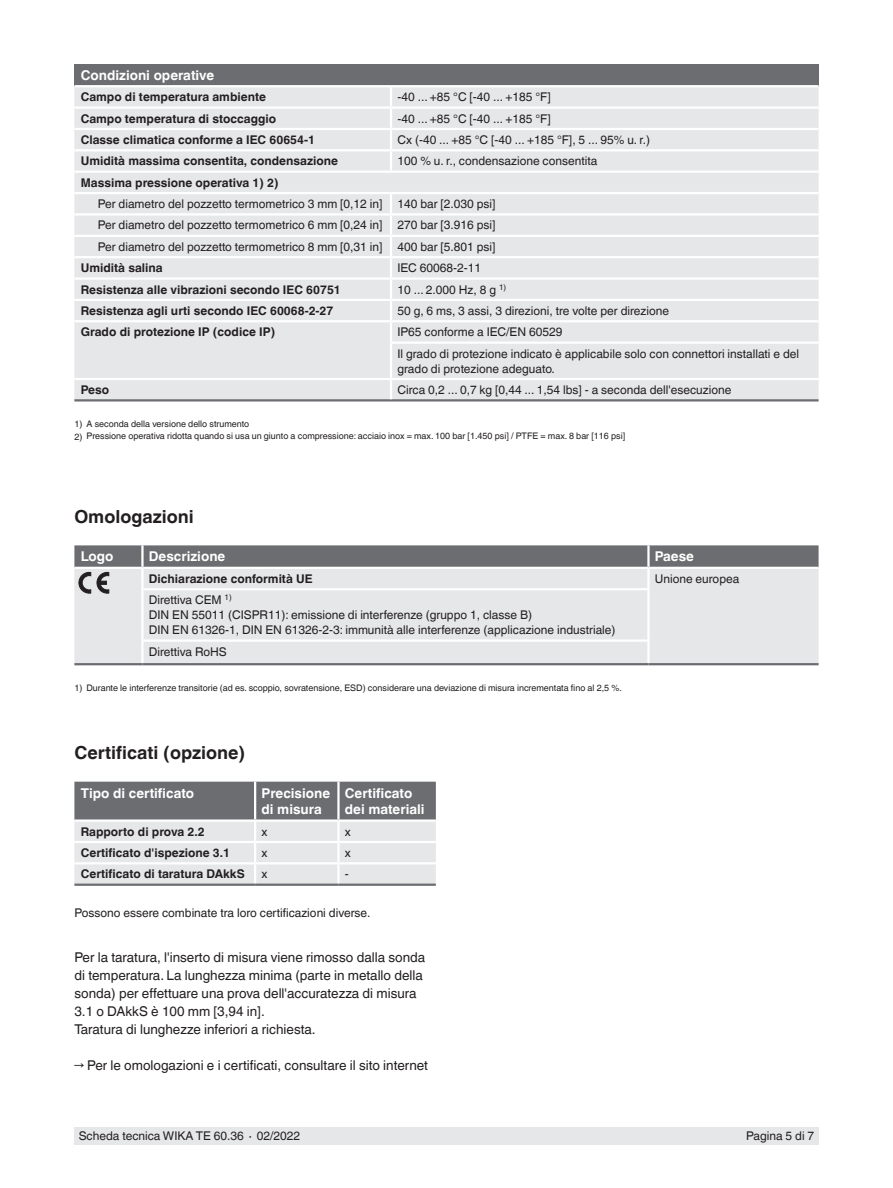
<style>
.page{position:relative;width:893px;height:1188px;background:#fff}
.page>*{position:absolute;margin:0;border:0;box-sizing:border-box;transform-origin:0 0}
.t1{font:700 18px "Helvetica World";color:#231f20}
.t2{font:13.5px/18px "Helvetica World";color:#231f20}
.t3{font:700 13.5px/16.5px "Helvetica World";color:#fff}
.t4{font:12px/21.3px "Helvetica World";color:#231f20}
.t5{font:700 12px "Helvetica World";color:#231f20}
.t6{font:9px "Helvetica World";color:#231f20}
</style>
<div class="page">
<div style="left:74px;top:1128px;width:745px;height:17px;background:#e6e7e9"></div>
<div style="left:74px;top:593px;width:745px;height:70px;background:#e6e7e9"></div>
<hr style="left:74px;top:663px;width:68px;height:2px;background:#6c6d70">
<hr style="left:648px;top:663px;width:171px;height:2px;background:#6c6d70">
<hr style="left:141px;top:639px;width:509px;height:3px;background:#fff">
<hr style="left:141px;top:590px;width:3px;height:49px;background:#fff">
<hr style="left:141px;top:642px;width:3px;height:21px;background:#fff">
<hr style="left:647px;top:590px;width:3px;height:49px;background:#fff">
<hr style="left:647px;top:642px;width:3px;height:21px;background:#fff">
<hr style="left:142px;top:663px;width:506px;height:2px;background:#6c6d70">
<svg style="left:74px;top:782px;width:362px;height:102px;background:#b7b8bb"></svg>
<hr style="left:338px;top:841px;width:98px;height:2px;background:#fff">
<hr style="left:337px;top:843px;width:3px;height:19px;background:#fff">
<hr style="left:74px;top:862px;width:181px;height:2px;background:#fff">
<hr style="left:255px;top:862px;width:83px;height:2px;background:#fff">
<hr style="left:254px;top:864px;width:2px;height:20px;background:#fff">
<hr style="left:338px;top:862px;width:98px;height:2px;background:#fff">
<hr style="left:337px;top:864px;width:3px;height:20px;background:#fff">
<hr style="left:74px;top:819px;width:181px;height:3px;background:#fff">
<hr style="left:255px;top:819px;width:83px;height:3px;background:#fff">
<hr style="left:338px;top:819px;width:98px;height:3px;background:#fff">
<hr style="left:74px;top:884px;width:181px;height:2px;background:#6c6d70">
<hr style="left:255px;top:884px;width:83px;height:2px;background:#6c6d70">
<hr style="left:338px;top:884px;width:98px;height:2px;background:#6c6d70">
<svg style="left:74px;top:545px;width:745px;height:48px;background:#b1b1b4"></svg>
<div style="left:74px;top:64px;width:745px;height:22px;background:#6c6d70"></div>
<div style="left:74px;top:87px;width:745px;height:312px;background:#e6e7e9"></div>
<hr style="left:74px;top:85px;width:317px;height:2px;background:#fff">
<hr style="left:391px;top:85px;width:428px;height:2px;background:#fff">
<hr style="left:74px;top:399px;width:317px;height:3px;background:#6c6d70">
<hr style="left:391px;top:399px;width:428px;height:3px;background:#6c6d70">
<hr style="left:391px;top:106px;width:428px;height:3px;background:#fff">
<hr style="left:74px;top:378px;width:317px;height:2px;background:#fff">
<hr style="left:391px;top:378px;width:428px;height:2px;background:#fff">
<hr style="left:74px;top:128px;width:317px;height:2px;background:#fff">
<hr style="left:391px;top:128px;width:428px;height:2px;background:#fff">
<hr style="left:391px;top:320px;width:428px;height:2px;background:#fff">
<hr style="left:391px;top:149px;width:428px;height:2px;background:#fff">
<hr style="left:390px;top:151px;width:2px;height:20px;background:#fff">
<hr style="left:74px;top:171px;width:317px;height:2px;background:#fff">
<hr style="left:391px;top:171px;width:428px;height:2px;background:#fff">
<hr style="left:74px;top:192px;width:317px;height:2px;background:#fff">
<hr style="left:391px;top:192px;width:428px;height:2px;background:#fff">
<hr style="left:74px;top:320px;width:317px;height:2px;background:#fff">
<hr style="left:390px;top:322px;width:2px;height:20px;background:#fff">
<hr style="left:390px;top:344px;width:2px;height:34px;background:#fff">
<hr style="left:74px;top:213px;width:317px;height:3px;background:#fff">
<hr style="left:391px;top:213px;width:428px;height:3px;background:#fff">
<hr style="left:74px;top:235px;width:317px;height:2px;background:#fff">
<hr style="left:391px;top:235px;width:428px;height:2px;background:#fff">
<hr style="left:74px;top:256px;width:317px;height:2px;background:#fff">
<hr style="left:391px;top:256px;width:428px;height:2px;background:#fff">
<hr style="left:74px;top:277px;width:317px;height:3px;background:#fff">
<hr style="left:391px;top:277px;width:428px;height:3px;background:#fff">
<hr style="left:74px;top:299px;width:317px;height:2px;background:#fff">
<hr style="left:391px;top:299px;width:428px;height:2px;background:#fff">
<svg style="left:390px;top:194px;width:2px;height:126px"></svg>
<hr style="left:390px;top:342px;width:429px;height:2px;background:#fff">
<svg style="left:390px;top:380px;width:2px;height:19px"></svg>
<hr style="left:74px;top:106px;width:317px;height:3px;background:#fff">
<hr style="left:74px;top:149px;width:317px;height:2px;background:#fff">
<svg style="left:390px;top:87px;width:2px;height:62px"></svg>
<p class="t3" style="left:81px;top:67px;width:135px">Condizioni operative</p>
<p class="t5" style="left:81px;top:90px;width:187px">Campo di temperatura ambiente</p>
<p class="t4" style="left:397px;top:86px;width:155px">-40 ... +85 °C [-40 ... +185 °F]</p>
<p class="t5" style="left:81px;top:111px;width:197px">Campo temperatura di stoccaggio</p>
<p class="t4" style="left:397px;top:108px;width:155px">-40 ... +85 °C [-40 ... +185 °F]</p>
<p class="t5" style="left:81px;top:133px;width:236px">Classe climatica conforme a IEC 60654-1</p>
<p class="t4" style="left:397px;top:129px;width:254px">Cx (-40 ... +85 °C [-40 ... +185 °F], 5 ... 95% u. r.)</p>
<p class="t5" style="left:81px;top:154px;width:259px">Umidità massima consentita, condensazione</p>
<p class="t4" style="left:397px;top:151px;width:201px">100 % u. r., condensazione consentita</p>
<p class="t5" style="left:81px;top:176px;width:199px">Massima pressione operativa 1) 2)</p>
<p class="t4" style="left:98px;top:193px;width:399px;text-align:justify">Per diametro del pozzetto termometrico 3 mm [0,12 in] 140 bar [2.030 psi] Per diametro del pozzetto termometrico 6 mm [0,24 in] 270 bar [3.916 psi] Per diametro del pozzetto termometrico 8 mm [0,31 in] 400 bar [5.801 psi]</p>
<p class="t5" style="left:81px;top:261px;width:83px">Umidità salina</p>
<p class="t4" style="left:397px;top:257px;width:85px">IEC 60068-2-11</p>
<p class="t5" style="left:81px;top:282px;width:262px">Resistenza alle vibrazioni secondo IEC 60751</p>
<p class="t4" style="left:397px;top:279px;width:110px">10 ... 2.000 Hz, 8 g <sup>1)</sup></p>
<p class="t5" style="left:81px;top:304px;width:254px">Resistenza agli urti secondo IEC 60068-2-27</p>
<p class="t4" style="left:397px;top:300px;width:273px">50 g, 6 ms, 3 assi, 3 direzioni, tre volte per direzione</p>
<p class="t5" style="left:81px;top:325px;width:196px">Grado di protezione IP (codice IP)</p>
<p class="t4" style="left:397px;top:321px;width:403px">IP65 conforme a IEC/EN 60529<br>Il grado di protezione indicato è applicabile solo con connettori installati e del</p>
<p class="t4" style="left:397px;top:358px;width:159px">grado di protezione adeguato.</p>
<p class="t5" style="left:81px;top:383px;width:30px">Peso</p>
<p class="t4" style="left:397px;top:379px;width:335px">Circa 0,2 ... 0,7 kg [0,44 ... 1,54 lbs] - a seconda dell'esecuzione</p>
<p class="t6" style="left:74px;top:419px;width:176px">1) A seconda della versione dello strumento</p>
<p class="t6" style="left:74px;top:431px;width:552px">2) Pressione operativa ridotta quando si usa un giunto a compressione: acciaio inox = max. 100 bar [1.450 psi] / PTFE = max. 8 bar [116 psi]</p>
<h1 class="t1" style="left:74px;top:506px;width:121px">Omologazioni</h1>
<p class="t3" style="left:81px;top:549px;width:34px">Logo</p>
<p class="t3" style="left:149px;top:549px;width:78px">Descrizione</p>
<p class="t3" style="left:655px;top:549px;width:41px">Paese</p>
<p class="t5" style="left:149px;top:572px;width:165px">Dichiarazione conformità UE</p>
<p class="t4" style="left:655px;top:568px;width:86px">Unione europea</p>
<p class="t4" style="left:149px;top:593px;width:468px;line-height:15px">Direttiva CEM <sup>1)<br></sup>DIN EN 55011 (CISPR11): emissione di interferenze (gruppo 1, classe B)<br>DIN EN 61326-1, DIN EN 61326-2-3: immunità alle interferenze (applicazione industriale)</p>
<p class="t4" style="left:149px;top:641px;width:79px">Direttiva RoHS</p>
<p class="t6" style="left:74px;top:682px;width:549px">1) Durante le interferenze transitorie (ad es. scoppio, sovratensione, ESD) considerare una deviazione di misura incrementata fino al 2,5 %.</p>
<h1 class="t1" style="left:74px;top:743px;width:172px">Certificati (opzione)</h1>
<p class="t3" style="left:81px;top:785px;width:115px">Tipo di certificato</p>
<p class="t3" style="left:261px;top:785px;width:70px">Precisione di misura</p>
<p class="t3" style="left:345px;top:785px;width:81px">Certificato dei materiali</p>
<p class="t5" style="left:81px;top:824px;width:125px">Rapporto di prova 2.2</p>
<p class="t4" style="left:261px;top:821px;width:7px">x</p>
<p class="t4" style="left:345px;top:821px;width:7px">x</p>
<p class="t5" style="left:81px;top:846px;width:151px">Certificato d'ispezione 3.1</p>
<p class="t4" style="left:261px;top:842px;width:7px">x</p>
<p class="t4" style="left:345px;top:842px;width:7px">x</p>
<p class="t5" style="left:81px;top:867px;width:165px">Certificato di taratura DAkkS</p>
<p class="t4" style="left:261px;top:864px;width:7px">x</p>
<p class="t4" style="left:345px;top:864px;width:5px">-</p>
<p class="t4" style="left:74px;top:903px;width:297px">Possono essere combinate tra loro certificazioni diverse.</p>
<p class="t2" style="left:74px;top:949px;width:352px">Per la taratura, l'inserto di misura viene rimosso dalla sonda di temperatura. La lunghezza minima (parte in metallo della sonda) per effettuare una prova dell'accuratezza di misura 3.1 o DAkkS è 100 mm [3,94 in].<br>Taratura di lunghezze inferiori a richiesta.</p>
<p class="t2" style="left:74px;top:1057px;width:355px">→ Per le omologazioni e i certificati, consultare il sito internet</p>
<p class="t4" style="left:79px;top:1126px;width:223px">Scheda tecnica WIKA TE 60.36 ∙ 02/2022</p>
<p class="t4" style="left:746px;top:1126px;width:70px">Pagina 5 di 7</p>
</div>
